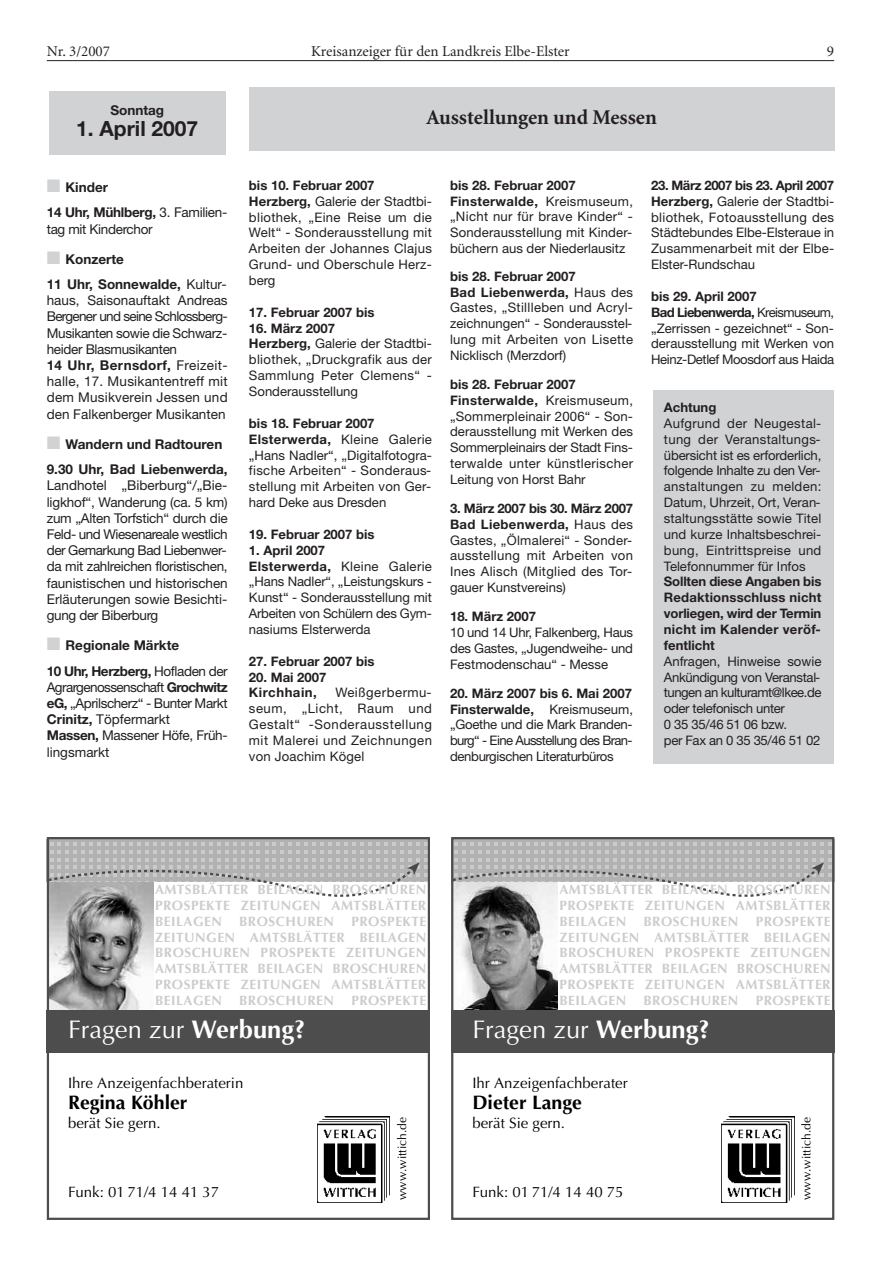
<style>
.page{position:relative;width:881px;height:1263px;background:#fff}
.page>*{position:absolute;margin:0;border:0;box-sizing:border-box;transform-origin:0 0}
.t1{font:25.5px "Optima+WVFWAV";color:#fff}
.t2{font:25.5px "Optima+XJRGNT";color:#fff}
.t3{font:700 21px "Minion";color:#231f20}
.t4{font:700 21px "Helvetica Neue LT";color:#231f20}
.t5{font:19.5px "Optima Bold+DXNLOR";color:#000}
.t6{font:19.5px "Optima Bold+BMYQCL";color:#000}
.t7{font:15px "Optima+WVFWAV";color:#000}
.t8{font:15px "Optima+XJRGNT";color:#000}
.t9{font:15px "Minion";color:#231f20}
.t10{font:13.5px/16.2px "Helvetica Neue LT";letter-spacing:-.02em;color:#231f20;text-align:justify}
.t11{font:13.5px/15.8px "Optima Bold+DXNLOR";letter-spacing:.04em;color:#ccc;text-align:justify}
.t12{font:13.5px/15.8px "Optima Bold+BMYQCL";letter-spacing:.04em;color:#ccc;text-align:justify}
.t13{font:13.5px/16.2px "Helvetica Neue LT";color:#231f20}
.t14{font:700 13.5px/25.2px "Helvetica Neue LT";color:#231f20}
.t15{font:700 13.5px/25.2px "Helvetica Neue LT";letter-spacing:-.02em;color:#231f20}
.t16{font:13.2px/15.9px "Helvetica Neue LT";color:#231f20;text-align:justify}
.t17{font:13.2px/15.9px "Helvetica Neue LT";letter-spacing:.025em;color:#231f20}
.t18{font:13.2px/15.9px "Helvetica Neue LT";letter-spacing:.02em;color:#231f20}
.t19{font:700 13.2px/15.9px "Helvetica Neue LT";color:#231f20;text-align:justify}
.t20{font:13.2px/15.9px "Helvetica Neue LT";letter-spacing:-.025em;color:#231f20}
.t21{font:700 13.2px/15.9px "Helvetica Neue LT";letter-spacing:.03em;color:#231f20}
.t22{font:12px "Optima+WVFWAV";color:#000}
.t23{font:12px "Optima+XJRGNT";color:#000}
.s1{color:#d1d2d4}
.s2{font-weight:400}
.s3{font-weight:700}
.s4{font-family:"Optima Bold+DXNLOR"}
.s5{font-family:"Optima Bold+BMYQCL"}
</style>
<div class="page">
<div style="left:653px;top:390px;width:180px;height:373px;background:#d1d2d4"></div>
<div style="left:49px;top:91px;width:176px;height:64px;background:#d1d2d4"></div>
<hr style="left:47px;top:60px;width:786px;height:1px;background:#231f20">
<div style="left:249px;top:87px;width:584px;height:64px;background:#d1d2d4"></div>
<img style="left:50px;top:912px;width:103px;height:98px">
<img style="left:317px;top:1116px;width:72px;height:86px">
<div style="left:47px;top:839px;width:382px;height:42px;background:#b2b2b2"></div>
<svg style="left:50px;top:842px;width:376px;height:70px"></svg>
<div style="left:47px;top:837px;width:382px;height:383px;border:2px solid #4d4d4d"></div>
<div style="left:47px;top:1010px;width:382px;height:43px;background:#4d4d4d"></div>
<img style="left:721px;top:1116px;width:72px;height:86px">
<img style="left:454px;top:912px;width:103px;height:98px">
<div style="left:451px;top:839px;width:382px;height:42px;background:#b2b2b2"></div>
<svg style="left:454px;top:842px;width:376px;height:70px"></svg>
<div style="left:451px;top:837px;width:382px;height:383px;border:2px solid #4d4d4d"></div>
<div style="left:451px;top:1010px;width:382px;height:43px;background:#4d4d4d"></div>
<p class="t9" style="left:47px;top:46px;width:65px">Nr. 3/2007</p>
<p class="t9" style="left:311px;top:45px;width:260px">Kreisanzeiger für den Landkreis Elbe-Elster</p>
<p class="t9" style="left:826px;top:46px;width:9px">9</p>
<p class="t14" style="left:110px;top:98px;width:55px">Sonntag</p>
<h2 class="t4" style="left:76px;top:121px;width:123px">1. April 2007</h2>
<p class="t15" style="left:47px;top:176px;width:182px"><span class="s1">■</span> Kinder<br>14 Uhr, Mühlberg, <span class="s2">3. Familien-</span></p>
<p class="t10" style="left:47px;top:222px;width:107px">tag mit Kinderchor</p>
<p class="t14" style="left:47px;top:248px;width:181px"><span class="s1">■</span> Konzerte<br>11 Uhr, Sonnewalde, <span class="s2">Kultur-</span></p>
<p class="t13" style="left:47px;top:294px;width:182px">haus, Saisonauftakt Andreas<br>Bergener und seine Schlossberg-<br>Musikanten sowie die Schwarz&shy;heider Blasmusikanten<br><span class="s3">14 Uhr, Bernsdorf,</span> Freizeit&shy;halle, 17. Musikantentreff mit dem Musikverein Jessen und den Falkenberger Musikanten</p>
<p class="t14" style="left:47px;top:433px;width:182px"><span class="s1">■</span> Wandern und Radtouren<br>9.30 Uhr, Bad Liebenwerda,</p>
<p class="t10" style="left:47px;top:479px;width:182px">Landhotel „Biberburg“/„Bie&shy;ligkhof“, Wanderung (ca. 5 km) zum „Alten Torfstich“ durch die Feld- und Wiesenareale westlich der Gemarkung Bad Liebenwer&shy;da mit zahlreichen floristischen, faunistischen und historischen Erläuterungen sowie Besichti&shy;gung der Biberburg</p>
<p class="t14" style="left:47px;top:634px;width:182px"><span class="s1">■</span> Regionale Märkte<br>10 Uhr, Herzberg, <span class="s2">Hofladen der</span></p>
<p class="t10" style="left:47px;top:680px;width:182px;text-align:left">Agrargenossenschaft <span class="s3">Grochwitz eG,</span> „Aprilscherz“ - Bunter Markt<br><span class="s3">Crinitz,</span> Töpfermarkt<br><span class="s3">Massen,</span> Massener Höfe, Früh&shy;lingsmarkt</p>
<h2 class="t3" style="left:426px;top:109px;width:232px">Ausstellungen und Messen</h2>
<p class="t17" style="left:249px;top:178px;width:184px"><span class="s3">bis 10. Februar 2007<br>Herzberg,</span> Galerie der Stadtbi&shy;bliothek, „Eine Reise um die<br>Welt“ - Sonderausstellung mit<br>Arbeiten der Johannes Clajus<br>Grund- und Oberschule Herz&shy;berg</p>
<p class="t19" style="left:249px;top:305px;width:127px">17. Februar 2007 bis</p>
<p class="t18" style="left:249px;top:321px;width:184px"><span class="s3">16. März 2007<br>Herzberg,</span> Galerie der Stadtbi&shy;bliothek, „Druckgrafik aus der<br>Sammlung Peter Clemens“ -<br>Sonderausstellung</p>
<p class="t18" style="left:249px;top:416px;width:184px"><span class="s3">bis 18. Februar 2007<br>Elsterwerda,</span> Kleine Galerie „Hans Nadler“, „Digitalfotogra&shy;fische Arbeiten“ - Sonderaus&shy;stellung mit Arbeiten von Ger&shy;hard Deke aus Dresden</p>
<p class="t19" style="left:249px;top:527px;width:127px">19. Februar 2007 bis</p>
<p class="t16" style="left:249px;top:543px;width:184px;text-align:left"><span class="s3">1. April 2007<br>Elsterwerda,</span> Kleine Galerie „Hans Nadler“, „Leistungskurs -<br>Kunst“ - Sonderausstellung mit<br>Arbeiten von Schülern des Gym&shy;nasiums Elsterwerda</p>
<p class="t19" style="left:249px;top:654px;width:127px">27. Februar 2007 bis</p>
<p class="t21" style="left:249px;top:670px;width:79px">20. Mai 2007<br>Kirchhain,</p>
<p class="t16" style="left:249px;top:686px;width:184px;text-indent:86px">Weißgerbermu&shy;seum, „Licht, Raum und Gestalt“ -Sonderausstellung mit Malerei und Zeichnungen von Joachim Kögel</p>
<p class="t16" style="left:450px;top:179px;width:184px;text-align:left"><span class="s3">bis 28. Februar 2007<br>Finsterwalde,</span> Kreismuseum, „Nicht nur für brave Kinder“ -<br>Sonderausstellung mit Kinder&shy;büchern aus der Niederlausitz</p>
<p class="t17" style="left:450px;top:269px;width:184px"><span class="s3">bis 28. Februar 2007<br>Bad Liebenwerda,</span> Haus des<br>Gastes, „Stillleben und Acryl&shy;zeichnungen“ - Sonderausstel&shy;lung mit Arbeiten von Lisette<br>Nicklisch (Merzdorf)</p>
<p class="t16" style="left:450px;top:378px;width:184px;text-align:left"><span class="s3">bis 28. Februar 2007<br>Finsterwalde,</span> Kreismuseum, „Sommerpleinair 2006“ - Son&shy;derausstellung mit Werken des<br>Sommerpleinairs der Stadt Fins&shy;terwalde unter künstlerischer<br>Leitung von Horst Bahr</p>
<p class="t16" style="left:450px;top:502px;width:184px"><span class="s3">3. März 2007 bis 30. März 2007<br>Bad Liebenwerda,</span> Haus des Gastes, „Ölmalerei“ - Sonder&shy;ausstellung mit Arbeiten von Ines Alisch (Mitglied des Tor&shy;gauer Kunstvereins)</p>
<p class="t19" style="left:450px;top:610px;width:87px">18. März 2007</p>
<p class="t16" style="left:450px;top:626px;width:184px">10 und 14 Uhr, Falkenberg, Haus des Gastes, „Jugendweihe- und Festmodenschau“ - Messe</p>
<p class="t16" style="left:450px;top:686px;width:184px"><span class="s3">20. März 2007 bis 6. Mai 2007<br>Finsterwalde,</span> Kreismuseum, „Goethe und die Mark Branden&shy;burg“ - Eine Ausstellung des Bran&shy;denburgischen Literaturbüros</p>
<p class="t16" style="left:651px;top:178px;width:184px"><span class="s3">23. März 2007 bis 23. April 2007<br>Herzberg,</span> Galerie der Stadtbi&shy;bliothek, Fotoausstellung des Städtebundes Elbe-Elsteraue in Zusammenarbeit mit der Elbe-Elster-Rundschau</p>
<p class="t16" style="left:651px;top:289px;width:184px;text-align:left"><span class="s3">bis 29. April 2007<br>Bad Liebenwerda,</span> Kreismuseum, „Zerrissen - gezeichnet“ - Son&shy;derausstellung mit Werken von<br>Heinz-Detlef Moosdorf aus Haida</p>
<p class="t19" style="left:663px;top:400px;width:54px">Achtung</p>
<p class="t16" style="left:663px;top:416px;width:159px">Aufgrund der Neugestal&shy;tung der Veranstaltungs&shy;übersicht ist es erforderlich, folgende Inhalte zu den Ver&shy;anstaltungen zu melden:<br>Datum, Uhrzeit, Ort, Veran&shy;staltungsstätte sowie Titel und kurze Inhaltsbeschrei&shy;bung, Eintrittspreise und Telefonnummer für Infos</p>
<p class="t19" style="left:663px;top:575px;width:159px">Sollten diese Angaben bis Redaktionsschluss nicht vorliegen, wird der Termin nicht im Kalender veröf&shy;fentlicht</p>
<p class="t20" style="left:663px;top:654px;width:159px">Anfragen, Hinweise sowie<br>Ankündigung von Veranstal&shy;tungen an kulturamt@lkee.de oder telefonisch unter<br>0 35 35/46 51 06 bzw.<br>per Fax an 0 35 35/46 51 02</p>
<p class="t11" style="left:155px;top:883px;width:272px">AMTSBLÄTTER BEILAGEN BROSCHUREN PROSPEKTE ZEITUNGEN AMTSBLÄTTER BEILAGEN</p>
<p class="t11" style="left:155px;top:915px;width:272px;text-indent:196px">PROSPEKTE ZEITUNGEN AMTSBLÄTTER BEILAGEN BROSCHUREN PROSPEKTE ZEITUNGEN AMTSBLÄTTER BEILAGEN BROSCHUREN PROSPEKTE ZEITUNGEN AMTSBLÄTTER BEILAGEN</p>
<p class="t11" style="left:239px;top:915px;width:96px">BROSCHUREN</p>
<p class="t11" style="left:239px;top:993px;width:96px">BROSCHUREN</p>
<p class="t11" style="left:351px;top:993px;width:76px">PROSPEKTE</p>
<p class="t12" style="left:559px;top:883px;width:272px">AMTSBLÄTTER BEILAGEN BROSCHUREN PROSPEKTE ZEITUNGEN AMTSBLÄTTER BEILAGEN</p>
<p class="t12" style="left:559px;top:915px;width:272px;text-indent:196px">PROSPEKTE ZEITUNGEN AMTSBLÄTTER BEILAGEN BROSCHUREN PROSPEKTE ZEITUNGEN AMTSBLÄTTER BEILAGEN BROSCHUREN PROSPEKTE ZEITUNGEN AMTSBLÄTTER BEILAGEN</p>
<p class="t12" style="left:643px;top:915px;width:96px">BROSCHUREN</p>
<p class="t12" style="left:643px;top:993px;width:96px">BROSCHUREN</p>
<p class="t12" style="left:755px;top:993px;width:76px">PROSPEKTE</p>
<h1 class="t1" style="left:68px;top:1019px;width:239px">Fragen zur <span class="s4">Werbung?</span></h1>
<h1 class="t2" style="left:472px;top:1019px;width:239px">Fragen zur <span class="s5">Werbung?</span></h1>
<p class="t7" style="left:68px;top:1077px;width:177px">Ihre Anzeigenfachberaterin</p>
<h3 class="t5" style="left:68px;top:1095px;width:121px">Regina Köhler</h3>
<p class="t7" style="left:68px;top:1117px;width:94px">berät Sie gern.</p>
<p class="t7" style="left:68px;top:1186px;width:153px">Funk: 01 71/4 14 41 37</p>
<p class="t22" style="left:397px;top:1200px;width:84px;rotate:-90deg">www.wittich.de</p>
<p class="t8" style="left:472px;top:1077px;width:157px">Ihr Anzeigenfachberater</p>
<h3 class="t6" style="left:472px;top:1094px;width:111px">Dieter Lange</h3>
<p class="t8" style="left:472px;top:1117px;width:94px">berät Sie gern.</p>
<p class="t8" style="left:472px;top:1186px;width:153px">Funk: 01 71/4 14 40 75</p>
<p class="t23" style="left:801px;top:1200px;width:84px;rotate:-90deg">www.wittich.de</p>
</div>
